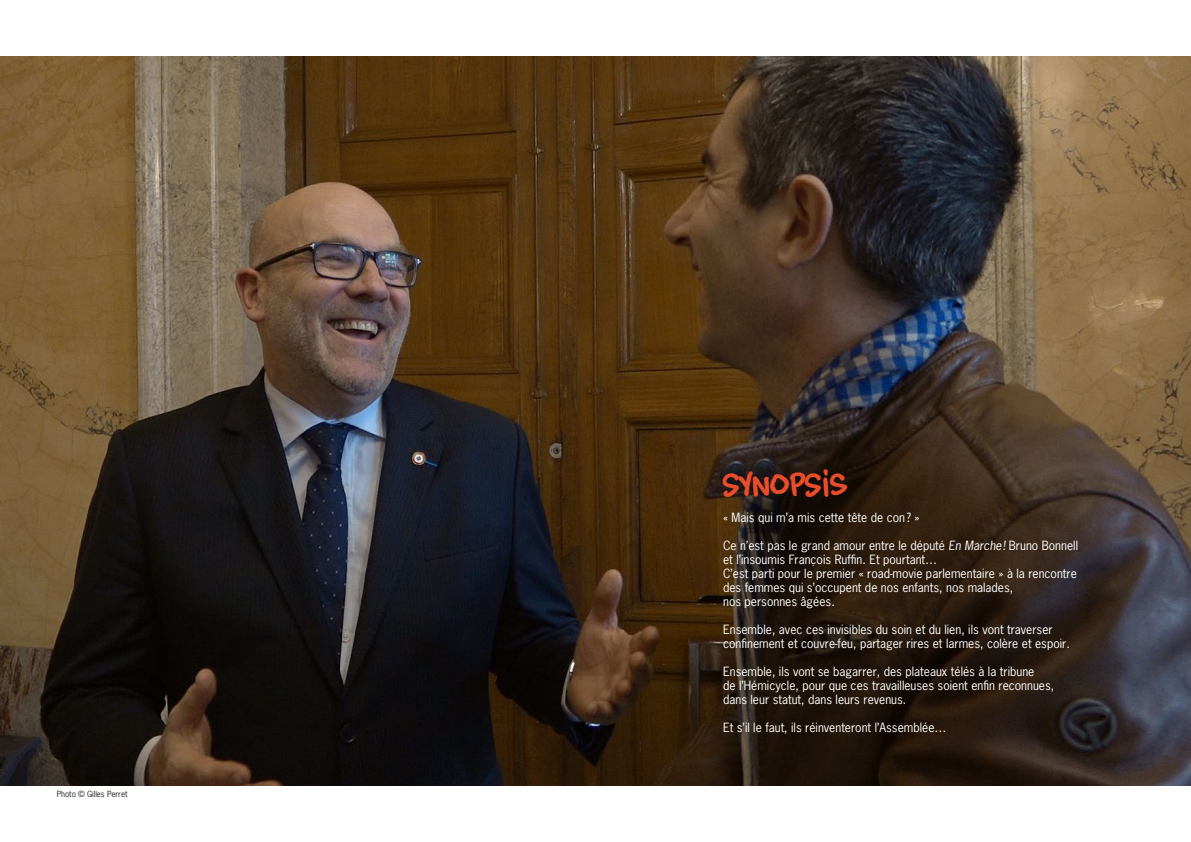
<style>
.page{position:relative;width:1191px;height:842px;background:#fff}
.page>*{position:absolute;margin:0;border:0;box-sizing:border-box;transform-origin:0 0}
.t1{font:700 30px "Soulcie Texte";color:#e84d2c}
.t2{font:12px/14px "News Gothic NDC";color:#fff}
.t3{font:8px "News Gothic NDC";letter-spacing:-.005em;color:#231f20}
.s1{font-style:italic}
</style>
<div class="page">
<img style="left:0;top:57px;width:1191px;height:728px">
<p class="t3" style="left:57px;top:788px;width:72px">Photo © Gilles Perret</p>
<h1 class="t1" style="left:723px;top:463px;width:126px">SYNOPSIS</h1>
<p class="t2" style="left:723px;top:510px;width:198px">« Mais qui m’a mis cette tête de con? »</p>
<p class="t2" style="left:723px;top:538px;width:356px">Ce n’est pas le grand amour entre le député <span class="s1">En Marche!</span> Bruno Bonnell et l’insoumis François Ruffin. Et pourtant…<br>C’est parti pour le premier « road-movie parlementaire » à la rencontre des femmes qui s’occupent de nos enfants, nos malades,<br>nos personnes âgées.</p>
<p class="t2" style="left:723px;top:622px;width:348px">Ensemble, avec ces invisibles du soin et du lien, ils vont traverser confinement et couvre-feu, partager rires et larmes, colère et espoir.</p>
<p class="t2" style="left:723px;top:664px;width:333px">Ensemble, ils vont se bagarrer, des plateaux télés à la tribune<br>de l’Hémicycle, pour que ces travailleuses soient enfin reconnues, dans leur statut, dans leurs revenus.</p>
<p class="t2" style="left:723px;top:720px;width:225px">Et s’il le faut, ils réinventeront l’Assemblée…</p>
</div>
